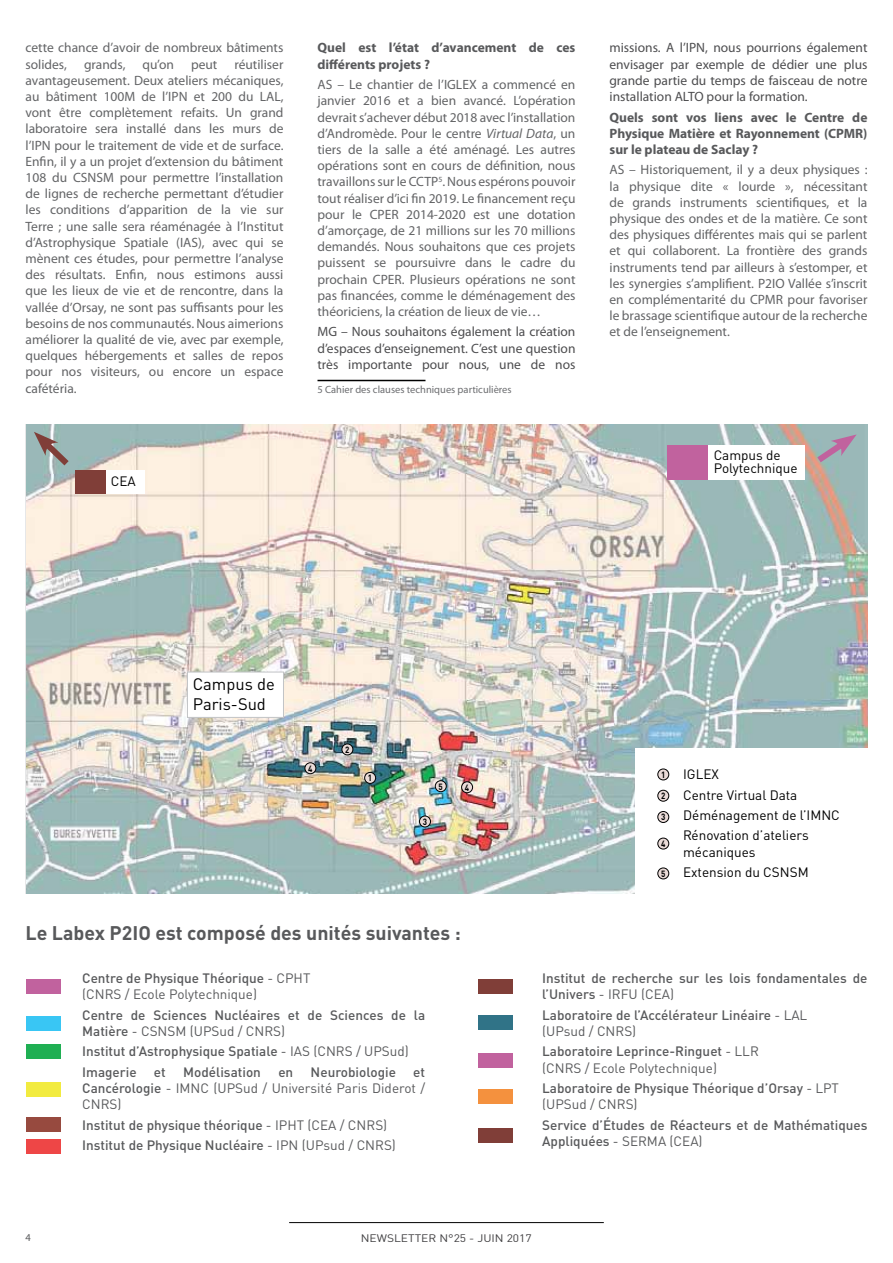
<style>
.page{position:relative;width:893px;height:1263px;background:#fff}
.page>*{position:absolute;margin:0;border:0;box-sizing:border-box;transform-origin:0 0}
.t1{font:700 19.5px "DINOT";color:#58595b}
.t2{font:16.5px/19.8px "DINOT";color:#000}
.t3{font:13.5px/16.2px "Myriad Pro";color:#636466;text-align:justify}
.t4{font:500 13.5px/16.2px "DINOT";color:#58595b}
.t5{font:13.5px/16.2px "Myriad Pro";color:#4d4d4f;text-align:justify}
.t6{font:13.5px/16.2px "DINOT";color:#58595b}
.t7{font:700 13.5px/16.2px "Myriad Pro";color:#58595b}
.t8{font:13.5px/20.4px "DINOT";color:#000}
.t9{font:10.8px "DINOT";color:#414042;scale:1.11 1}
.t10{font:10.5px "Myriad Pro";color:#6d6e71}
.t11{font:10.5px "Myriad Pro";color:#58595b}
.t12{font:700 9px "DINOT";color:#000;scale:.88 1}
.s1{font-style:italic}
.s2{font-weight:500}
.s3{font-weight:400}
</style>
<div class="page">
<hr style="left:289px;top:1222px;width:315px;height:1px;background:#000">
<img style="left:26px;top:425px;width:841px;height:469px">
<hr style="left:317px;top:380px;width:108px;height:1px;background:#000">
<div style="left:26px;top:978px;width:34px;height:15px;background:#c1629e"></div>
<div style="left:26px;top:1016px;width:34px;height:15px;background:#39c6f4"></div>
<div style="left:26px;top:1044px;width:34px;height:15px;background:#1faf53"></div>
<div style="left:26px;top:1082px;width:34px;height:15px;background:#f2eb40"></div>
<div style="left:26px;top:1117px;width:34px;height:15px;background:#974a3f"></div>
<div style="left:26px;top:1139px;width:34px;height:14px;background:#ee4646"></div>
<div style="left:478px;top:979px;width:34px;height:15px;background:#803e38"></div>
<div style="left:478px;top:1015px;width:34px;height:15px;background:#307387"></div>
<div style="left:478px;top:1053px;width:34px;height:15px;background:#c1629e"></div>
<div style="left:478px;top:1089px;width:34px;height:15px;background:#f4913e"></div>
<div style="left:478px;top:1128px;width:34px;height:14px;background:#803e38"></div>
<svg style="left:34px;top:432px;width:41px;height:40px;background:#99a3a1"></svg>
<div style="left:75px;top:470px;width:36px;height:24px;background:#803e38"></div>
<div style="left:106px;top:470px;width:39px;height:24px;background:#fff"></div>
<svg style="left:811px;top:434px;width:46px;height:34px;background:#a6a4ae"></svg>
<div style="left:667px;top:445px;width:50px;height:35px;background:#c1629e"></div>
<div style="left:708px;top:445px;width:96px;height:35px;background:#fff"></div>
<div style="left:635px;top:748px;width:243px;height:159px;background:#fff"></div>
<div style="left:365px;top:772px;width:11px;height:11px;background:#eadbd8;border-radius:50%"></div>
<div style="left:364px;top:772px;width:12px;height:12px;border:1px solid #000;border-radius:50%"></div>
<div style="left:342px;top:744px;width:11px;height:11px;background:#eadbd8;border-radius:50%"></div>
<div style="left:342px;top:744px;width:11px;height:11px;border:1px solid #000;border-radius:50%"></div>
<div style="left:305px;top:763px;width:11px;height:11px;background:#eadbd8;border-radius:50%"></div>
<div style="left:305px;top:762px;width:11px;height:12px;border:1px solid #000;border-radius:50%"></div>
<div style="left:462px;top:782px;width:11px;height:11px;background:#eadbd8;border-radius:50%"></div>
<div style="left:461px;top:781px;width:12px;height:12px;border:1px solid #000;border-radius:50%"></div>
<div style="left:435px;top:781px;width:11px;height:11px;background:#eadbd8;border-radius:50%"></div>
<div style="left:435px;top:780px;width:11px;height:12px;border:1px solid #000;border-radius:50%"></div>
<div style="left:419px;top:816px;width:11px;height:11px;background:#eadbd8;border-radius:50%"></div>
<div style="left:419px;top:816px;width:12px;height:11px;border:1px solid #000;border-radius:50%"></div>
<div style="left:658px;top:769px;width:11px;height:11px;background:#eadbd8;border-radius:50%"></div>
<div style="left:658px;top:769px;width:11px;height:11px;border:1px solid #000;border-radius:50%"></div>
<div style="left:658px;top:790px;width:11px;height:11px;background:#eadbd8;border-radius:50%"></div>
<div style="left:658px;top:790px;width:11px;height:11px;border:1px solid #000;border-radius:50%"></div>
<div style="left:658px;top:838px;width:11px;height:11px;background:#eadbd8;border-radius:50%"></div>
<div style="left:658px;top:838px;width:11px;height:11px;border:1px solid #000;border-radius:50%"></div>
<div style="left:658px;top:868px;width:11px;height:11px;background:#eadbd8;border-radius:50%"></div>
<div style="left:658px;top:868px;width:11px;height:11px;border:1px solid #000;border-radius:50%"></div>
<div style="left:658px;top:811px;width:11px;height:11px;background:#eadbd8;border-radius:50%"></div>
<div style="left:658px;top:811px;width:11px;height:12px;border:1px solid #000;border-radius:50%"></div>
<div style="left:187px;top:672px;width:97px;height:45px;background:#fff;border:1px solid #c2c4c6"></div>
<p class="t3" style="left:26px;top:40px;width:259px">cette chance d’avoir de nombreux bâtiments solides,</p>
<p class="t3" style="left:26px;top:56px;width:259px;text-indent:209px">réutiliser avantageusement. Deux ateliers mécaniques, au bâtiment 100M de l’IPN et 200 du LAL, vont être complètement refaits. Un grand laboratoire sera installé dans les murs de l’IPN pour le traitement de vide et de surface.<br>Enfin, il y a un projet d’extension du bâtiment 108 du CSNSM pour permettre l’installation de lignes de recherche permettant d’étudier les conditions d’apparition de la vie sur Terre ; une salle sera réaménagée à l’Institut d’Astrophysique Spatiale (IAS), avec qui se mènent ces études, pour permettre l’analyse des résultats. Enfin, nous estimons aussi que les lieux de vie et de rencontre, dans la vallée d’Orsay, ne sont pas suffisants pour les besoins de nos communautés. Nous aimerions améliorer la qualité de vie, avec par exemple, quelques hébergements et salles de repos pour nos visiteurs, ou encore un espace cafétéria.</p>
<p class="t3" style="left:84px;top:56px;width:43px">grands,</p>
<p class="t3" style="left:143px;top:56px;width:33px">qu’on</p>
<p class="t3" style="left:191px;top:56px;width:28px">peut</p>
<p class="t8" style="left:111px;top:471px;width:26px">CEA</p>
<p class="t7" style="left:317px;top:39px;width:259px">Quel est l’état d’avancement de ces différents projets ?</p>
<p class="t3" style="left:317px;top:76px;width:259px">AS – Le chantier de l’IGLEX a commencé en janvier 2016 et a bien avancé. L’opération devrait s’achever début 2018 avec l’installation d’Andromède. Pour le centre <span class="s1">Virtual Data</span>, un tiers de la salle a été aménagé. Les autres opérations sont en cours de définition, nous travaillons sur le CCTP<sup>5</sup>. Nous espérons pouvoir tout réaliser d’ici fin 2019. Le financement reçu pour le CPER 2014-2020 est une dotation d’amorçage, de 21 millions sur les 70 millions demandés. Nous souhaitons que ces projets puissent se poursuivre dans le cadre du prochain CPER. Plusieurs opérations ne sont pas financées, comme le déménagement des théoriciens, la création de lieux de vie…</p>
<p class="t5" style="left:317px;top:324px;width:259px">MG – Nous souhaitons également la création d’espaces d’enseignement. C’est une question très importante pour nous, une de nos</p>
<p class="t10" style="left:317px;top:383px;width:196px">5 Cahier des clauses techniques particulières</p>
<p class="t5" style="left:609px;top:40px;width:259px">missions. A l’IPN, nous pourrions également envisager par exemple de dédier une plus grande partie du temps de faisceau de notre installation ALTO pour la formation.</p>
<p class="t7" style="left:609px;top:108px;width:259px;text-align:justify">Quels sont vos liens avec le Centre de Physique Matière et Rayonnement (CPMR) sur le plateau de Saclay ?</p>
<p class="t3" style="left:609px;top:162px;width:259px">AS – Historiquement, il y a deux physiques : la physique dite « lourde », nécessitant de grands instruments scientifiques, et la physique des ondes et de la matière. Ce sont des physiques différentes mais qui se parlent et qui collaborent. La frontière des grands instruments tend par ailleurs à s’estomper, et les synergies s’amplifient. P2IO Vallée s’inscrit en complémentarité du CPMR pour favoriser le brassage scientifique autour de la recherche et de l’enseignement.</p>
<p class="t8" style="left:714px;top:448px;width:85px;line-height:13.5px">Campus de<br>Polytechnique</p>
<p class="t2" style="left:193px;top:674px;width:83px">Campus de<br>Paris-Sud</p>
<p class="t12" style="left:308px;top:762px;width:6px">4</p>
<p class="t12" style="left:345px;top:744px;width:6px">2</p>
<p class="t12" style="left:368px;top:772px;width:6px">1</p>
<p class="t12" style="left:423px;top:816px;width:6px">3</p>
<p class="t12" style="left:439px;top:780px;width:6px">5</p>
<p class="t12" style="left:465px;top:781px;width:6px">4</p>
<h1 class="t1" style="left:26px;top:921px;width:437px">Le Labex P2IO est composé des unités suivantes :</h1>
<p class="t12" style="left:661px;top:769px;width:6px">1</p>
<p class="t12" style="left:661px;top:790px;width:6px">2</p>
<p class="t12" style="left:661px;top:811px;width:6px">3</p>
<p class="t12" style="left:661px;top:838px;width:6px">4</p>
<p class="t12" style="left:661px;top:868px;width:6px">5</p>
<p class="t8" style="left:683px;top:764px;width:158px">IGLEX<br>Centre Virtual Data<br>Déménagement de l’IMNC<br>Rénovation d’ateliers</p>
<p class="t8" style="left:683px;top:841px;width:127px">mécaniques<br>Extension du CSNSM</p>
<p class="t6" style="left:82px;top:970px;width:230px"><span class="s2">Centre de Physique Théorique</span> - CPHT (CNRS / Ecole Polytechnique)</p>
<p class="t4" style="left:82px;top:1006px;width:344px">Centre de Sciences Nucléaires et de Sciences de la<br>Matière <span class="s3">- CSNSM (UPSud / CNRS)</span></p>
<p class="t4" style="left:82px;top:1041px;width:328px;line-height:20.4px">Institut d’Astrophysique Spatiale <span class="s3">- IAS (CNRS / UPSud)<br></span>Imagerie</p>
<p class="t4" style="left:154px;top:1063px;width:13px">et</p>
<p class="t4" style="left:183px;top:1063px;width:79px">Modélisation</p>
<p class="t4" style="left:278px;top:1063px;width:16px">en</p>
<p class="t4" style="left:311px;top:1063px;width:87px">Neurobiologie</p>
<p class="t6" style="left:82px;top:1063px;width:345px;text-align:justify;text-indent:331px"><span class="s2">et Cancérologie</span> - IMNC (UPSud / Université Paris Diderot / CNRS)</p>
<p class="t4" style="left:82px;top:1114px;width:315px;line-height:20.4px">Institut de physique théorique <span class="s3">- IPHT (CEA / CNRS)<br></span>Institut de Physique Nucléaire <span class="s3">- IPN (UPsud / CNRS)</span></p>
<p class="t4" style="left:542px;top:970px;width:327px">Institut de recherche sur les lois fondamentales de l’Univers <span class="s3">- IRFU (CEA)</span></p>
<p class="t4" style="left:542px;top:1006px;width:267px">Laboratoire de l’Accélérateur Linéaire <span class="s3">- LAL (UPsud / CNRS)</span></p>
<p class="t6" style="left:542px;top:1043px;width:218px"><span class="s2">Laboratoire Leprince-Ringuet</span> - LLR (CNRS / Ecole Polytechnique)</p>
<p class="t4" style="left:542px;top:1080px;width:298px">Laboratoire de Physique Théorique d’Orsay <span class="s3">- LPT (UPSud / CNRS)</span></p>
<p class="t4" style="left:542px;top:1116px;width:327px">Service d’Études de Réacteurs et de Mathématiques<br>Appliquées <span class="s3">- SERMA (CEA)</span></p>
<p class="t11" style="left:26px;top:1231px;width:7px">4</p>
<p class="t9" style="left:361px;top:1232px;width:156px">NEWSLETTER N°25 - JUIN 2017</p>
</div>
